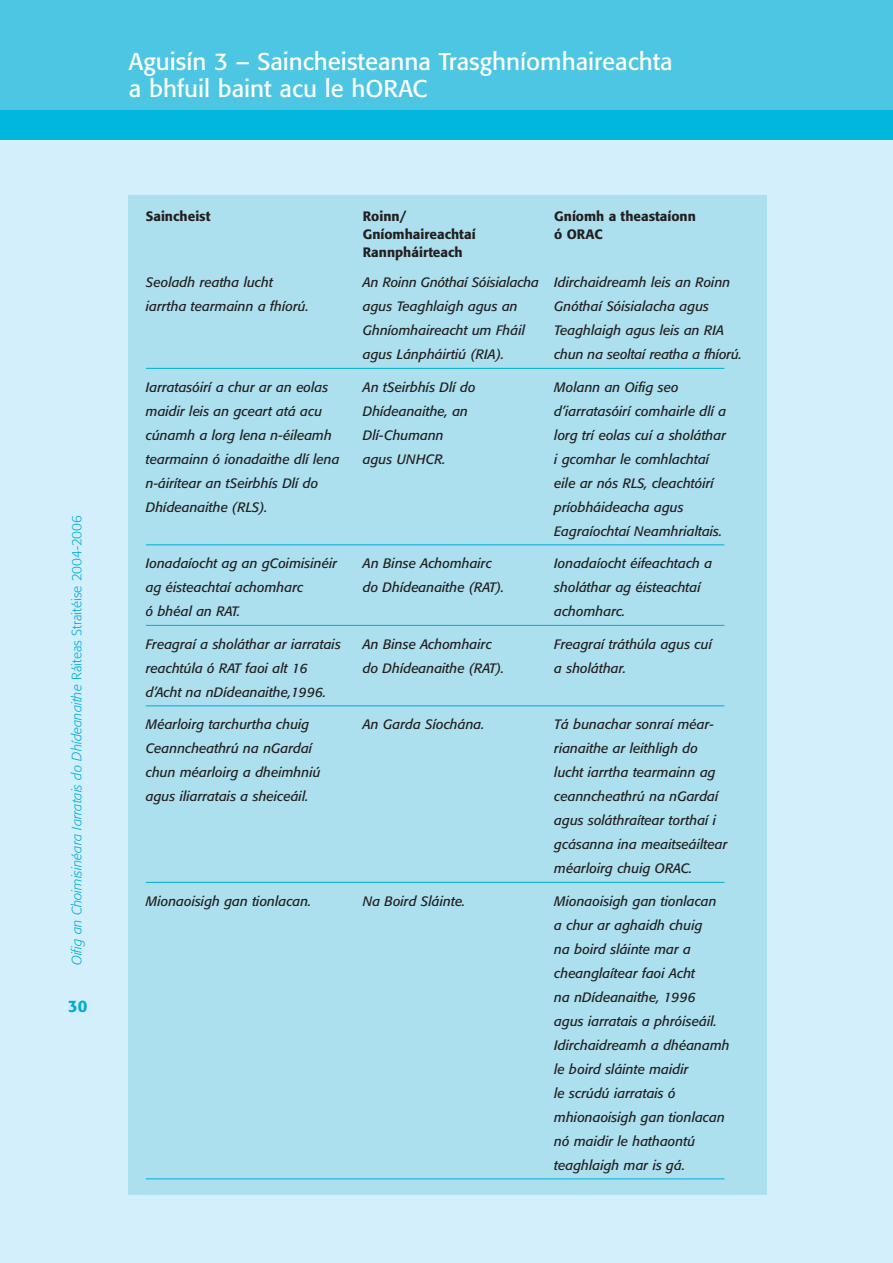
<style>
.page{position:relative;width:893px;height:1263px;background:#fff}
.page>*{position:absolute;margin:0;border:0;box-sizing:border-box;transform-origin:0 0}
.t1{font:24px/27px "Formata";color:#fff}
.t2{font:500 16.5px "Formata";color:#00acd5}
.t3{font:italic 13.5px/24px "Formata";color:#231f1f}
.t4{font:italic 300 13.5px "Formata";color:#00acd5}
.t5{font:500 13.5px "Formata";color:#231f1f}
.s1{font-style:normal}
</style>
<div class="page">
<div style="left:0;top:0;width:892px;height:1263px;background:#d4effc"></div>
<div style="left:0;top:0;width:892px;height:111px;background:#4dc6e3"></div>
<div style="left:0;top:111px;width:892px;height:29px;background:#00b8db"></div>
<div style="left:129px;top:196px;width:638px;height:999px;background:#ace0ef"></div>
<hr style="left:146px;top:368px;width:578px;height:1px;background:#00acd5">
<hr style="left:146px;top:544px;width:578px;height:1px;background:#00acd5">
<hr style="left:146px;top:625px;width:578px;height:1px;background:#00acd5">
<hr style="left:146px;top:705px;width:578px;height:1px;background:#00acd5">
<hr style="left:146px;top:882px;width:578px;height:1px;background:#00acd5">
<hr style="left:146px;top:1179px;width:578px;height:1px;background:#00acd5">
<h1 class="t1" style="left:129px;top:50px;width:545px">Aguisín 3 – Saincheisteanna Trasghníomhaireachta a bhfuil baint acu le hORAC</h1>
<p class="t4" style="left:71px;top:965px;width:452px;rotate:-90deg">Oifig an Choimisinéara Iarratais do Dhídeanaithe <span class="s1">Ráiteas Straitéise 2004-2006</span></p>
<p class="t2" style="left:68px;top:999px;width:21px">30</p>
<p class="t5" style="left:146px;top:210px;width:66px">Saincheist</p>
<p class="t5" style="left:363px;top:210px;width:45px">Roinn/</p>
<p class="t5" style="left:554px;top:210px;width:143px">Gníomh a theastaíonn</p>
<p class="t5" style="left:363px;top:228px;width:114px">Gníomhaireachtaí</p>
<p class="t5" style="left:554px;top:228px;width:50px">ó ORAC</p>
<p class="t5" style="left:363px;top:246px;width:101px">Rannpháirteach</p>
<p class="t3" style="left:146px;top:272px;width:129px">Seoladh reatha lucht</p>
<p class="t3" style="left:363px;top:272px;width:369px">An Roinn Gnóthaí Sóisialacha Idirchaidreamh leis an Roinn</p>
<p class="t3" style="left:146px;top:296px;width:164px">iarrtha tearmainn a fhíorú.</p>
<p class="t3" style="left:363px;top:296px;width:156px">agus Teaghlaigh agus an</p>
<p class="t3" style="left:554px;top:296px;width:156px">Gnóthaí Sóisialacha agus</p>
<p class="t3" style="left:363px;top:320px;width:164px">Ghníomhaireacht um Fháil</p>
<p class="t3" style="left:554px;top:320px;width:172px">Teaghlaigh agus leis an RIA</p>
<p class="t3" style="left:363px;top:344px;width:143px">agus Lánpháirtiú (RIA).</p>
<p class="t3" style="left:554px;top:344px;width:189px">chun na seoltaí reatha a fhíorú.</p>
<p class="t3" style="left:146px;top:376px;width:184px">Iarratasóirí a chur ar an eolas</p>
<p class="t3" style="left:363px;top:376px;width:114px">An tSeirbhís Dlí do</p>
<p class="t3" style="left:554px;top:376px;width:126px">Molann an Oifig seo</p>
<p class="t3" style="left:146px;top:400px;width:178px">maidir leis an gceart atá acu</p>
<p class="t3" style="left:363px;top:400px;width:107px">Dhídeanaithe, an</p>
<p class="t3" style="left:554px;top:400px;width:174px">d’iarratasóirí comhairle dlí a</p>
<p class="t3" style="left:146px;top:424px;width:188px">cúnamh a lorg lena n-éileamh</p>
<p class="t3" style="left:363px;top:424px;width:82px">Dlí-Chumann</p>
<p class="t3" style="left:554px;top:424px;width:173px">lorg trí eolas cuí a sholáthar</p>
<p class="t3" style="left:146px;top:448px;width:195px">tearmainn ó ionadaithe dlí lena</p>
<p class="t3" style="left:363px;top:448px;width:84px">agus UNHCR.</p>
<p class="t3" style="left:554px;top:448px;width:156px">i gcomhar le comhlachtaí</p>
<p class="t3" style="left:146px;top:472px;width:174px">n-áirítear an tSeirbhís Dlí do</p>
<p class="t3" style="left:554px;top:472px;width:161px">eile ar nós RLS, cleachtóirí</p>
<p class="t3" style="left:146px;top:496px;width:123px">Dhídeanaithe (RLS).</p>
<p class="t3" style="left:554px;top:496px;width:169px">príobháideacha agus<br>Eagraíochtaí Neamhrialtais.</p>
<p class="t3" style="left:146px;top:553px;width:193px">Ionadaíocht ag an gCoimisinéir</p>
<p class="t3" style="left:363px;top:553px;width:130px">An Binse Achomhairc</p>
<p class="t3" style="left:554px;top:553px;width:159px">Ionadaíocht éifeachtach a</p>
<p class="t3" style="left:146px;top:577px;width:159px">ag éisteachtaí achomharc</p>
<p class="t3" style="left:363px;top:577px;width:143px">do Dhídeanaithe (RAT).</p>
<p class="t3" style="left:554px;top:577px;width:148px">sholáthar ag éisteachtaí</p>
<p class="t3" style="left:146px;top:601px;width:96px">ó bhéal an RAT.</p>
<p class="t3" style="left:554px;top:601px;width:73px">achomharc.</p>
<p class="t3" style="left:146px;top:633px;width:196px">Freagraí a sholáthar ar iarratais</p>
<p class="t3" style="left:363px;top:633px;width:130px">An Binse Achomhairc</p>
<p class="t3" style="left:554px;top:633px;width:159px">Freagraí tráthúla agus cuí</p>
<p class="t3" style="left:146px;top:657px;width:163px">reachtúla ó RAT faoi alt 16</p>
<p class="t3" style="left:363px;top:657px;width:143px">do Dhídeanaithe (RAT).</p>
<p class="t3" style="left:554px;top:657px;width:73px">a sholáthar.</p>
<p class="t3" style="left:146px;top:681px;width:182px">d’Acht na nDídeanaithe,1996.</p>
<p class="t3" style="left:146px;top:714px;width:165px">Méarloirg tarchurtha chuig</p>
<p class="t3" style="left:363px;top:714px;width:123px">An Garda Síochána.</p>
<p class="t3" style="left:554px;top:714px;width:161px">Tá bunachar sonraí méar-</p>
<p class="t3" style="left:146px;top:738px;width:168px">Ceanncheathrú na nGardaí</p>
<p class="t3" style="left:554px;top:738px;width:145px">rianaithe ar leithligh do</p>
<p class="t3" style="left:146px;top:762px;width:176px">chun méarloirg a dheimhniú</p>
<p class="t3" style="left:554px;top:762px;width:163px">lucht iarrtha tearmainn ag</p>
<p class="t3" style="left:146px;top:786px;width:164px">agus iliarratais a sheiceáil.</p>
<p class="t3" style="left:554px;top:786px;width:175px">ceanncheathrú na nGardaí agus soláthraítear torthaí i gcásanna ina meaitseáiltear méarloirg chuig ORAC.</p>
<p class="t3" style="left:146px;top:890px;width:167px">Mionaoisigh gan tionlacan.</p>
<p class="t3" style="left:363px;top:890px;width:104px">Na Boird Sláinte.</p>
<p class="t3" style="left:554px;top:890px;width:177px">Mionaoisigh gan tionlacan<br>a chur ar aghaidh chuig<br>na boird sláinte mar a cheanglaítear faoi Acht<br>na nDídeanaithe, 1996<br>agus iarratais a phróiseáil.<br>Idirchaidreamh a dhéanamh le boird sláinte maidir<br>le scrúdú iarratais ó mhionaoisigh gan tionlacan nó maidir le hathaontú teaghlaigh mar is gá.</p>
</div>
